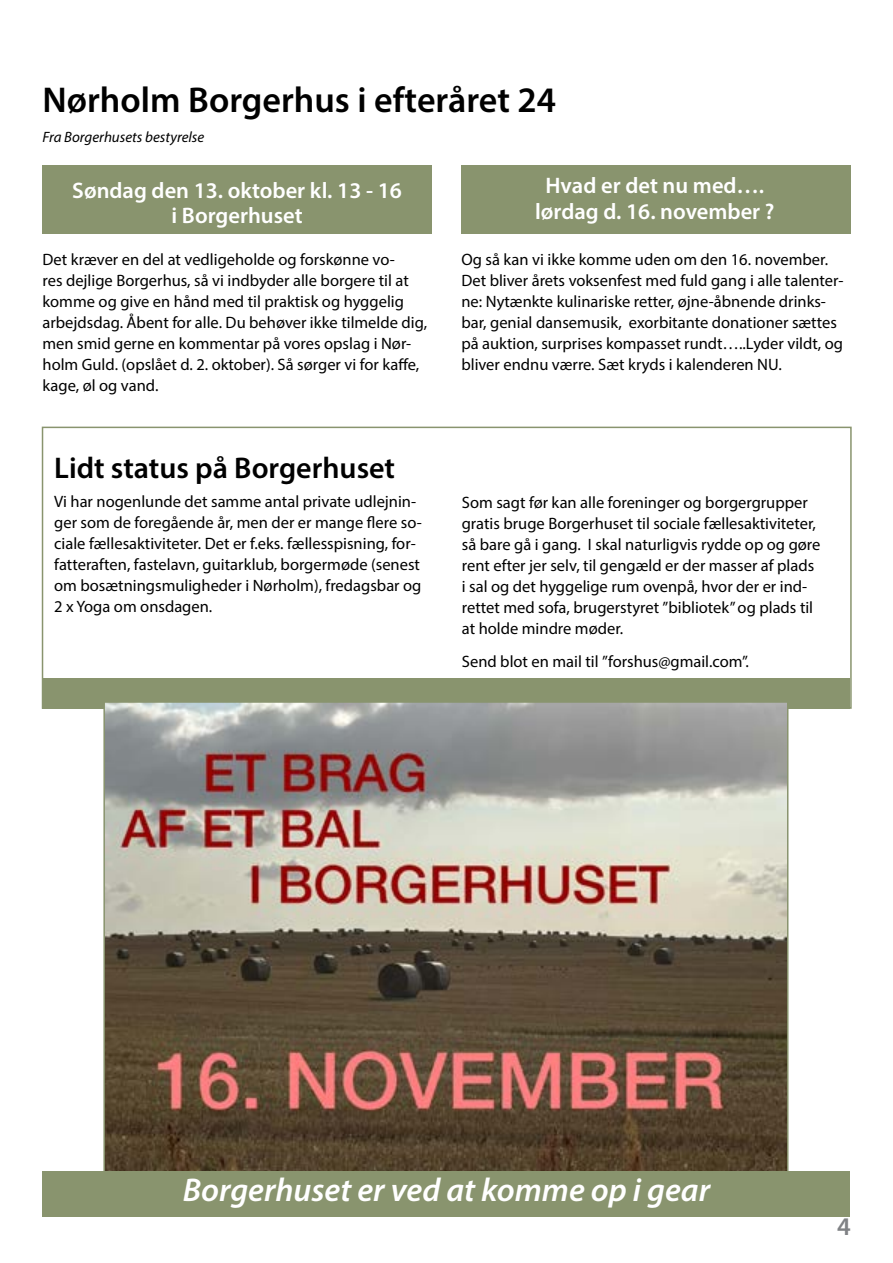
<style>
.page{position:relative;width:893px;height:1263px;background:#fff}
.page>*{position:absolute;margin:0;border:0;box-sizing:border-box;transform-origin:0 0}
.t1{font:600 36px "Myriad Pro";color:#000}
.t2{font:italic 600 33px "Myriad Pro";color:#fff}
.t3{font:600 30px "Myriad Pro";color:#000}
.t4{font:600 25.5px "Myriad Pro";color:#808285}
.t5{font:600 22.5px/25.5px "Myriad Pro";color:#fff;text-align:center}
.t6{font:16.5px/21px "Myriad Pro";color:#000}
.t7{font:italic 15px "Myriad Pro";color:#000}
</style>
<div class="page">
<div style="left:43px;top:678px;width:807px;height:31px;background:#89946e"></div>
<img style="left:106px;top:704px;width:679px;height:467px">
<div style="left:43px;top:1171px;width:807px;height:45px;background:#89946e"></div>
<div style="left:43px;top:166px;width:389px;height:68px;background:#89946e"></div>
<div style="left:462px;top:166px;width:389px;height:68px;background:#89946e"></div>
<h1 class="t1" style="left:43px;top:77px;width:515px">Nørholm Borgerhus i efteråret 24</h1>
<p class="t7" style="left:43px;top:127px;width:163px">Fra Borgerhusets bestyrelse</p>
<h3 class="t5" style="left:72px;top:177px;width:331px">Søndag den 13. oktober kl. 13 - 16 i Borgerhuset</h3>
<h3 class="t5" style="left:535px;top:172px;width:241px">Hvad er det nu med…. lørdag d. 16. november ?</h3>
<p class="t6" style="left:461px;top:249px;width:384px">Og så kan vi ikke komme uden om den 16. november.<br>Det bliver årets voksenfest med fuld gang i alle talenter&shy;ne: Nytænkte kulinariske retter, øjne-åbnende drinks&shy;bar, genial dansemusik, exorbitante donationer sættes på auktion, surprises kompasset rundt…..Lyder vildt, og bliver endnu værre. Sæt kryds i kalenderen NU.</p>
<p class="t6" style="left:43px;top:249px;width:386px">Det kræver en del at vedligeholde og forskønne vo-<br>res dejlige Borgerhus, så vi indbyder alle borgere til at komme og give en hånd med til praktisk og hyggelig arbejdsdag. Åbent for alle. Du behøver ikke tilmelde dig, men smid gerne en kommentar på vores opslag i Nør&shy;holm Guld. (opslået d. 2. oktober). Så sørger vi for kaffe, kage, øl og vand.</p>
<h3 class="t3" style="left:54px;top:448px;width:342px">Lidt status på Borgerhuset</h3>
<p class="t6" style="left:54px;top:491px;width:369px">Vi har nogenlunde det samme antal private udlejnin&shy;ger som de foregående år, men der er mange flere so&shy;ciale fællesaktiviteter. Det er f.eks. fællesspisning, for&shy;fatteraften, fastelavn, guitarklub, borgermøde (senest om bosætningsmuligheder i Nørholm), fredagsbar og 2 x Yoga om onsdagen.</p>
<p class="t6" style="left:462px;top:491px;width:360px">Som sagt før kan alle foreninger og borgergrupper gratis bruge Borgerhuset til sociale fællesaktiviteter, så bare gå i gang. I skal naturligvis rydde op og gøre rent efter jer selv, til gengæld er der masser af plads i sal og det hyggelige rum ovenpå, hvor der er ind&shy;rettet med sofa, brugerstyret ”bibliotek” og plads til at holde mindre møder.</p>
<p class="t6" style="left:462px;top:650px;width:288px">Send blot en mail til ”forshus@gmail.com”.</p>
<h2 class="t2" style="left:183px;top:1168px;width:529px">Borgerhuset er ved at komme op i gear</h2>
<h3 class="t4" style="left:837px;top:1210px;width:15px">4</h3>
</div>
